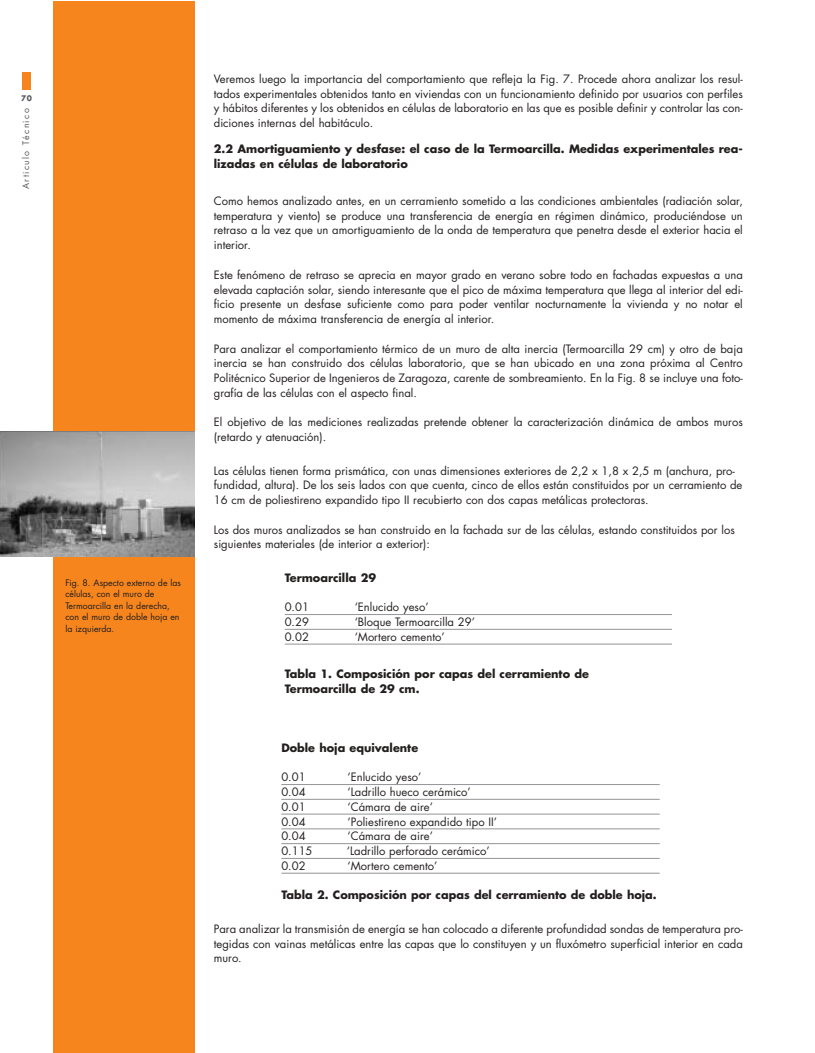
<style>
.page{position:relative;width:815px;height:1053px;background:#fff}
.page>*{position:absolute;margin:0;border:0;box-sizing:border-box;transform-origin:0 0}
.t1{font:11.25px/14.8px "Futura";color:#231f1f;text-align:justify}
.t2{font:700 11.25px/14.8px "Futura";color:#231f1f}
.t3{font:8.75px/11.5px "Futura";color:#231f1f}
.t4{font:8.75px "Futura";letter-spacing:.15em;color:#57585b}
.t5{font:700 7.5px "Futura";color:#57585b}
</style>
<div class="page">
<div style="left:22px;top:72px;width:9px;height:18px;background:#f6851e"></div>
<div style="left:53px;top:1px;width:142px;height:1051px;background:#f6851e"></div>
<hr style="left:285px;top:614px;width:387px;height:1px;background:#939497">
<hr style="left:285px;top:629px;width:387px;height:1px;background:#939497">
<hr style="left:285px;top:643px;width:387px;height:1px;background:#939497">
<hr style="left:281px;top:784px;width:379px;height:1px;background:#939497">
<hr style="left:281px;top:799px;width:379px;height:1px;background:#939497">
<hr style="left:281px;top:813px;width:379px;height:1px;background:#939497">
<hr style="left:281px;top:828px;width:379px;height:1px;background:#939497">
<hr style="left:281px;top:843px;width:379px;height:1px;background:#939497">
<hr style="left:281px;top:858px;width:379px;height:1px;background:#939497">
<hr style="left:281px;top:872px;width:379px;height:1px;background:#939497">
<img style="left:0;top:431px;width:195px;height:125px">
<p class="t5" style="left:21px;top:95px;width:12px">70</p>
<p class="t4" style="left:22px;top:189px;width:82px;rotate:-90deg">Articulo Técnico</p>
<p class="t3" style="left:65px;top:577px;width:117px">Fig. 8. Aspecto externo de las células, con el muro de<br>Termoarcilla en la derecha, con el muro de doble hoja en la izquierda.</p>
<p class="t1" style="left:214px;top:72px;width:531px">Veremos luego la importancia del comportamiento que refleja la Fig. 7. Procede ahora analizar los resul&shy;tados experimentales obtenidos tanto en viviendas con un funcionamiento definido por usuarios con perfiles y hábitos diferentes y los obtenidos en células de laboratorio en las que es posible definir y controlar las con&shy;diciones internas del habitáculo.</p>
<p class="t2" style="left:214px;top:142px;width:531px">2.2 Amortiguamiento y desfase: el caso de la Termoarcilla. Medidas experimentales rea&shy;lizadas en células de laboratorio</p>
<p class="t1" style="left:214px;top:194px;width:531px">Como hemos analizado antes, en un cerramiento sometido a las condiciones ambientales (radiación solar, temperatura y viento) se produce una transferencia de energía en régimen dinámico, produciéndose un retraso a la vez que un amortiguamiento de la onda de temperatura que penetra desde el exterior hacia el interior.</p>
<p class="t1" style="left:214px;top:268px;width:531px">Este fenómeno de retraso se aprecia en mayor grado en verano sobre todo en fachadas expuestas a una elevada captación solar, siendo interesante que el pico de máxima temperatura que llega al interior del edi&shy;ficio presente un desfase suficiente como para poder ventilar nocturnamente la vivienda y no notar el momento de máxima transferencia de energía al interior.</p>
<p class="t1" style="left:214px;top:342px;width:531px">Para analizar el comportamiento térmico de un muro de alta inercia (Termoarcilla 29 cm) y otro de baja inercia se han construido dos células laboratorio, que se han ubicado en una zona próxima al Centro Politécnico Superior de Ingenieros de Zaragoza, carente de sombreamiento. En la Fig. 8 se incluye una foto&shy;grafía de las células con el aspecto final.</p>
<p class="t1" style="left:214px;top:416px;width:531px">El objetivo de las mediciones realizadas pretende obtener la caracterización dinámica de ambos muros (retardo y atenuación).</p>
<p class="t1" style="left:214px;top:464px;width:530px;text-align:left">Las células tienen forma prismática, con unas dimensiones exteriores de 2,2 x 1,8 x 2,5 m (anchura, pro&shy;fundidad, altura). De los seis lados con que cuenta, cinco de ellos están constituidos por un cerramiento de<br>16 cm de poliestireno expandido tipo II recubierto con dos capas metálicas protectoras.</p>
<p class="t1" style="left:214px;top:523px;width:523px">Los dos muros analizados se han construido en la fachada sur de las células, estando constituidos por los siguientes materiales (de interior a exterior):</p>
<p class="t2" style="left:285px;top:571px;width:93px">Termoarcilla 29</p>
<p class="t1" style="left:285px;top:600px;width:26px">0.01</p>
<p class="t1" style="left:355px;top:600px;width:75px">‘Enlucido yeso’</p>
<p class="t1" style="left:285px;top:615px;width:26px">0.29</p>
<p class="t1" style="left:355px;top:615px;width:122px">‘Bloque Termoarcilla 29’</p>
<p class="t1" style="left:285px;top:630px;width:26px">0.02</p>
<p class="t1" style="left:355px;top:630px;width:91px">‘Mortero cemento’</p>
<p class="t2" style="left:285px;top:667px;width:306px">Tabla 1. Composición por capas del cerramiento de<br>Termoarcilla de 29 cm.</p>
<p class="t2" style="left:281px;top:741px;width:138px">Doble hoja equivalente</p>
<p class="t1" style="left:281px;top:770px;width:26px">0.01</p>
<p class="t1" style="left:348px;top:770px;width:75px">‘Enlucido yeso’</p>
<p class="t1" style="left:281px;top:785px;width:26px">0.04</p>
<p class="t1" style="left:348px;top:785px;width:125px">‘Ladrillo hueco cerámico’</p>
<p class="t1" style="left:281px;top:800px;width:26px">0.01</p>
<p class="t1" style="left:348px;top:800px;width:87px">‘Cámara de aire’</p>
<p class="t1" style="left:281px;top:815px;width:26px">0.04</p>
<p class="t1" style="left:348px;top:815px;width:151px">‘Poliestireno expandido tipo II’</p>
<p class="t1" style="left:281px;top:829px;width:26px">0.04</p>
<p class="t1" style="left:348px;top:829px;width:87px">‘Cámara de aire’</p>
<p class="t1" style="left:281px;top:844px;width:33px">0.115</p>
<p class="t1" style="left:347px;top:844px;width:144px">‘Ladrillo perforado cerámico’</p>
<p class="t1" style="left:281px;top:859px;width:26px">0.02</p>
<p class="t1" style="left:348px;top:859px;width:91px">‘Mortero cemento’</p>
<p class="t2" style="left:281px;top:888px;width:377px">Tabla 2. Composición por capas del cerramiento de doble hoja.</p>
<p class="t1" style="left:214px;top:922px;width:531px">Para analizar la transmisión de energía se han colocado a diferente profundidad sondas de temperatura pro&shy;tegidas con vainas metálicas entre las capas que lo constituyen y un fluxómetro superficial interior en cada muro.</p>
</div>
